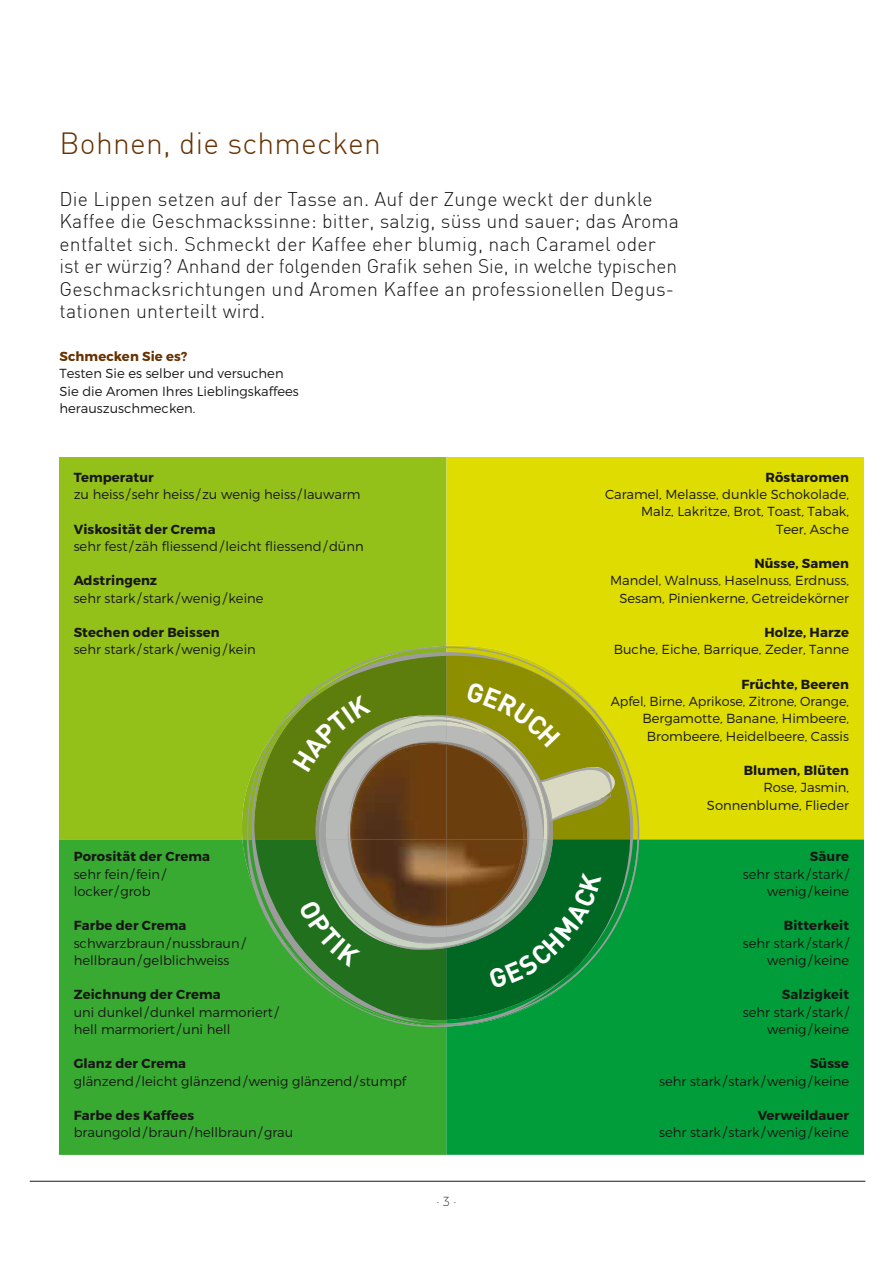
<style>
.page{position:relative;width:893px;height:1263px;background:#fff}
.page>*{position:absolute;margin:0;border:0;box-sizing:border-box;transform-origin:0 0}
.t1{font:300 30px "DIN";letter-spacing:.01em;color:#673100}
.t2{font:300 19.5px/22.5px "DIN";letter-spacing:.01em;color:#181716}
.t3{font:300 13.2px/17.2px "Montserrat";color:#181716;text-align:right}
.t4{font:700 13.2px "Montserrat";letter-spacing:.01em;color:#181716}
.t5{font:700 13.2px "Montserrat";letter-spacing:.01em;color:#673100}
.t6{font:200 13.2px "Montserrat";color:#181716}
</style>
<div class="page">
<hr style="left:30px;top:1181px;width:835px;height:1px;background:#181716">
<div style="left:60px;top:457px;width:386px;height:382px;background:#93c11a"></div>
<div style="left:447px;top:457px;width:416px;height:382px;background:#dedc00"></div>
<div style="left:446px;top:839px;width:417px;height:316px;background:#009d3a"></div>
<div style="left:60px;top:839px;width:386px;height:316px;background:#38aa32"></div>
<svg style="left:144px;top:630px;width:505px;height:511px;background:#46ae2c"></svg>
<svg style="left:234px;top:646px;width:405px;height:380px;background:#648932"></svg>
<h1 class="t1" style="left:60px;top:125px;width:323px">Bohnen, die schmecken</h1>
<p class="t2" style="left:60px;top:187px;width:621px">Die Lippen setzen auf der Tasse an. Auf der Zunge weckt der dunkle Kaffee die Geschmackssinne: bitter, salzig, süss und sauer; das Aroma entfaltet sich. Schmeckt der Kaffee eher blumig, nach Caramel oder ist er würzig? Anhand der folgenden Grafik sehen Sie, in welche typischen Geschmacksrichtungen und Aromen Kaffee an professionellen Degus&shy;tationen unterteilt wird.</p>
<p class="t5" style="left:60px;top:348px;width:129px">Schmecken Sie es?</p>
<p class="t3" style="left:60px;top:365px;width:241px;text-align:left">Testen Sie es selber und versuchen<br>Sie die Aromen Ihres Lieblingskaffees herauszuschmecken.</p>
<p class="t4" style="left:74px;top:469px;width:82px">Temperatur</p>
<p class="t3" style="left:74px;top:486px;width:288px">zu heiss / sehr heiss /zu wenig heiss /lauwarm</p>
<p class="t4" style="left:74px;top:521px;width:143px">Viskosität der Crema</p>
<p class="t3" style="left:74px;top:537px;width:291px">sehr fest/zäh fliessend/leicht fliessend/dünn</p>
<p class="t4" style="left:74px;top:572px;width:85px">Adstringenz</p>
<p class="t3" style="left:74px;top:589px;width:191px">sehr stark/ stark/wenig/keine</p>
<p class="t4" style="left:74px;top:624px;width:148px">Stechen oder Beissen</p>
<p class="t3" style="left:74px;top:641px;width:184px">sehr stark/ stark/wenig/kein</p>
<p class="t4" style="left:74px;top:848px;width:138px">Porosität der Crema</p>
<p class="t3" style="left:74px;top:865px;width:94px;text-align:left">sehr fein/fein/ locker/grob</p>
<p class="t4" style="left:74px;top:917px;width:114px">Farbe der Crema</p>
<p class="t3" style="left:74px;top:934px;width:173px;text-align:left">schwarzbraun/nussbraun/ hellbraun/gelblichweiss</p>
<p class="t4" style="left:74px;top:986px;width:149px">Zeichnung der Crema</p>
<p class="t3" style="left:74px;top:1003px;width:206px;text-align:left">uni dunkel/dunkel marmoriert/ hell marmoriert/uni hell</p>
<p class="t4" style="left:74px;top:1055px;width:114px">Glanz der Crema</p>
<p class="t3" style="left:74px;top:1072px;width:334px">glänzend/leicht glänzend/wenig glänzend/ stumpf</p>
<p class="t4" style="left:74px;top:1107px;width:122px">Farbe des Kaffees</p>
<p class="t3" style="left:74px;top:1124px;width:221px">braungold/braun/hellbraun/grau</p>
<p class="t6" style="left:437px;top:1194px;width:21px">· 3 ·</p>
<p class="t4" style="left:765px;top:469px;width:85px">Röstaromen</p>
<p class="t3" style="left:605px;top:485px;width:246px">Caramel, Melasse, dunkle Schokolade,<br>Malz, Lakritze, Brot, Toast, Tabak,<br>Teer, Asche</p>
<p class="t4" style="left:754px;top:555px;width:96px">Nüsse, Samen</p>
<p class="t3" style="left:610px;top:572px;width:240px">Mandel, Walnuss, Haselnuss, Erdnuss,<br>Sesam, Pinienkerne, Getreidekörner</p>
<p class="t4" style="left:764px;top:624px;width:86px">Holze, Harze</p>
<p class="t3" style="left:614px;top:641px;width:237px">Buche, Eiche, Barrique, Zeder, Tanne</p>
<p class="t4" style="left:741px;top:676px;width:109px">Früchte, Beeren</p>
<p class="t3" style="left:611px;top:693px;width:240px">Apfel, Birne, Aprikose, Zitrone, Orange,<br>Bergamotte, Banane, Himbeere,<br>Brombeere, Heidelbeere, Cassis</p>
<p class="t4" style="left:744px;top:762px;width:107px">Blumen, Blüten</p>
<p class="t3" style="left:707px;top:779px;width:144px">Rose, Jasmin,<br>Sonnenblume, Flieder</p>
<p class="t4" style="left:810px;top:848px;width:41px">Säure</p>
<p class="t3" style="left:743px;top:865px;width:108px">sehr stark/ stark/ wenig/keine</p>
<p class="t4" style="left:784px;top:917px;width:67px">Bitterkeit</p>
<p class="t3" style="left:743px;top:934px;width:108px">sehr stark/ stark/ wenig/keine</p>
<p class="t4" style="left:782px;top:986px;width:69px">Salzigkeit</p>
<p class="t3" style="left:743px;top:1003px;width:108px">sehr stark/ stark/ wenig/keine</p>
<p class="t4" style="left:810px;top:1055px;width:41px">Süsse</p>
<p class="t3" style="left:659px;top:1072px;width:191px">sehr stark/ stark/wenig/keine</p>
<p class="t4" style="left:758px;top:1107px;width:93px">Verweildauer</p>
<p class="t3" style="left:659px;top:1124px;width:191px">sehr stark/ stark/wenig/keine</p>
</div>
